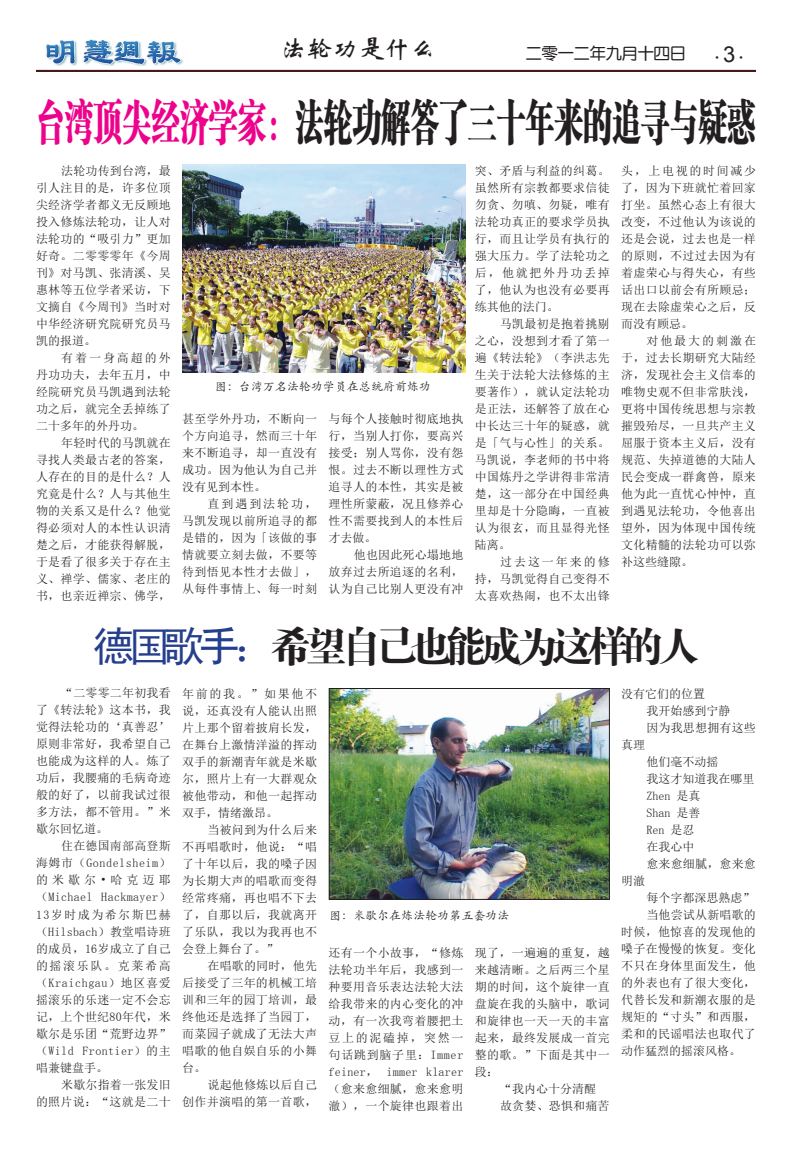
<style>
.page{position:relative;width:792px;height:1152px;background:#fff}
.page>*{position:absolute;margin:0;border:0;box-sizing:border-box;transform-origin:0 0}
.t1{font:48px "FZCSJW GB1 0";color:#231f20;scale:.6 1}
.t2{font:42px "FZDBSJW GB1 0";letter-spacing:-.16em;color:#231f20}
.t3{font:26px "ST Xinwei";color:#231f20}
.t4{font:16px "FZY3 JW GB1 0";color:#231f20}
.t5{font:12px/17px "Sim Sun";letter-spacing:.025em;color:#231f20;text-align:justify}
.t6{font:12px "Sim Sun";color:#231f20}
.t7{font:12px "ST Kaiti";color:#231f20}
.t8{font:12px "Koz Min Pro";color:#231f20}
.s1{color:#ed028c}
.s2{font-family:"Arial";font-size:22px}
.s3{font-family:"Sim Hei";color:#253f8e}
</style>
<div class="page">
<hr style="left:36px;top:70px;width:720px;height:2px;background:#461a1a">
<img style="left:46px;top:40px;width:137px;height:26px">
<img style="left:183px;top:164px;width:282px;height:209px">
<img style="left:331px;top:690px;width:277px;height:208px">
<div style="left:329px;top:688px;width:281px;height:212px;border:1px solid #231f20"></div>
<h3 class="t3" style="left:281px;top:35px;width:157px">法轮功是什么</h3>
<h1 class="t1" style="left:36px;top:94px;width:1201px"><span class="s1">台湾顶尖经济学家：</span>法轮功解答了三十年来的追寻与疑惑</h1>
<h3 class="t4" style="left:526px;top:45px;width:161px">二零一二年九月十四日</h3>
<p class="t8" style="left:711px;top:49px;width:38px">・<span class="s2">3</span>・</p>
<p class="t5" style="left:36px;top:162px;width:136px;text-indent:25px">法轮功传到台湾，最引人注目的是，许多位顶尖经济学者都义无反顾地投入修炼法轮功，让人对法轮功的“吸引力”更加好奇。二零零零年《今周刊》对马凯、张清溪、吴惠林等五位学者采访，下文摘自《今周刊》当时对中华经济研究院研究员马凯的报道。</p>
<p class="t5" style="left:36px;top:349px;width:136px;text-indent:25px">有着一身高超的外丹功功夫，去年五月，中经院研究员马凯遇到法轮功之后，就完全丢掉练了二十多年的外丹功。</p>
<p class="t5" style="left:36px;top:434px;width:136px;text-indent:25px">年轻时代的马凯就在寻找人类最古老的答案，人存在的目的是什么？人究竟是什么？人与其他生物的关系又是什么？他觉得必须对人的本性认识清楚之后，才能获得解脱，于是看了很多关于存在主义、禅学、儒家、老庄的书，也亲近禅宗、佛学，</p>
<p class="t7" style="left:215px;top:378px;width:217px">图：台湾万名法轮功学员在总统府前炼功</p>
<p class="t5" style="left:182px;top:410px;width:136px">甚至学外丹功，不断向一个方向追寻，然而三十年来不断追寻，却一直没有成功。因为他认为自己并没有见到本性。</p>
<p class="t5" style="left:182px;top:495px;width:136px;text-indent:25px">直到遇到法轮功，马凯发现以前所追寻的都是错的，因为「该做的事情就要立刻去做，不要等待到悟见本性才去做」，从每件事情上、每一时刻</p>
<p class="t5" style="left:329px;top:410px;width:136px">与每个人接触时彻底地执行，当别人打你，要高兴接受；别人骂你，没有怨恨。过去不断以理性方式追寻人的本性，其实是被理性所蒙蔽，况且修养心性不需要找到人的本性后才去做。</p>
<p class="t5" style="left:329px;top:546px;width:136px;text-indent:25px">他也因此死心塌地地放弃过去所追逐的名利，认为自己比别人更没有冲</p>
<p class="t5" style="left:475px;top:162px;width:136px">突、矛盾与利益的纠葛。虽然所有宗教都要求信徒勿贪、勿嗔、勿疑，唯有法轮功真正的要求学员执行，而且让学员有执行的强大压力。学了法轮功之后，他就把外丹功丢掉了，他认为也没有必要再练其他的法门。</p>
<p class="t5" style="left:475px;top:315px;width:136px;text-indent:25px">马凯最初是抱着挑剔之心，没想到才看了第一遍《转法轮》（李洪志先生关于法轮大法修炼的主要著作），就认定法轮功是正法，还解答了放在心中长达三十年的疑惑，就是「气与心性」的关系。马凯说，李老师的书中将中国炼丹之学讲得非常清楚，这一部分在中国经典里却是十分隐晦，一直被认为很玄，而且显得光怪陆离。</p>
<p class="t5" style="left:475px;top:553px;width:136px;text-indent:25px">过去这一年来的修持，马凯觉得自己变得不太喜欢热闹，也不太出锋</p>
<p class="t5" style="left:621px;top:162px;width:136px">头，上电视的时间减少了，因为下班就忙着回家打坐。虽然心态上有很大改变，不过他认为该说的还是会说，过去也是一样的原则，不过过去因为有着虚荣心与得失心，有些话出口以前会有所顾忌；现在去除虚荣心之后，反而没有顾忌。</p>
<p class="t5" style="left:621px;top:332px;width:136px;text-indent:25px">对他最大的刺激在于，过去长期研究大陆经济，发现社会主义信奉的唯物史观不但非常肤浅，更将中国传统思想与宗教摧毁殆尽，一旦共产主义屈服于资本主义后，没有规范、失掉道德的大陆人民会变成一群禽兽，原来他为此一直忧心忡忡，直到遇见法轮功，令他喜出望外，因为体现中国传统文化精髓的法轮功可以弥补这些缝隙。</p>
<h2 class="t2" style="left:93px;top:624px;width:608px"><span class="s3">德国歌手：</span>希望自己也能成为这样的人</h2>
<p class="t5" style="left:36px;top:685px;width:136px;text-indent:25px">“二零零二年初我看了《转法轮》这本书，我觉得法轮功的‘真善忍’原则非常好，我希望自己也能成为这样的人。炼了功后，我腰痛的毛病奇迹般的好了，以前我试过很多方法，都不管用。”米歇尔回忆道。</p>
<p class="t5" style="left:36px;top:838px;width:136px;text-indent:25px">住在德国南部高登斯海姆市（Gondelsheim）的米歇尔•哈克迈耶（Michael Hackmayer）13岁时成为希尔斯巴赫（Hilsbach）教堂唱诗班的成员，16岁成立了自己的摇滚乐队。克莱希高（Kraichgau）地区喜爱摇滚乐的乐迷一定不会忘记，上个世纪80年代，米歇尔是乐团“荒野边界”（Wild Frontier）的主唱兼键盘手。</p>
<p class="t5" style="left:36px;top:1076px;width:136px;text-align:right">米歇尔指着一张发旧<br>的照片说：“这就是二十</p>
<p class="t5" style="left:182px;top:685px;width:136px">年前的我。”如果他不说，还真没有人能认出照片上那个留着披肩长发，在舞台上激情洋溢的挥动双手的新潮青年就是米歇尔，照片上有一大群观众被他带动，和他一起挥动双手，情绪激昂。</p>
<p class="t5" style="left:182px;top:821px;width:136px;text-indent:25px">当被问到为什么后来不再唱歌时，他说：“唱了十年以后，我的嗓子因为长期大声的唱歌而变得经常疼痛，再也唱不下去了，自那以后，我就离开了乐队，我以为我再也不会登上舞台了。”</p>
<p class="t5" style="left:182px;top:957px;width:136px;text-indent:25px">在唱歌的同时，他先后接受了三年的机械工培训和三年的园丁培训，最终他还是选择了当园丁，而菜园子就成了无法大声唱歌的他自娱自乐的小舞台。</p>
<p class="t5" style="left:182px;top:1076px;width:136px;text-align:right">说起他修炼以后自己<br>创作并演唱的第一首歌，</p>
<p class="t7" style="left:329px;top:907px;width:181px">图：米歇尔在炼法轮功第五套功法</p>
<p class="t5" style="left:329px;top:944px;width:136px">还有一个小故事，“修炼法轮功半年后，我感到一种要用音乐表达法轮大法给我带来的内心变化的冲动，有一次我弯着腰把土豆上的泥磕掉，突然一句话跳到脑子里：Immer feiner， immer klarer（愈来愈细腻，愈来愈明澈），一个旋律也跟着出</p>
<p class="t5" style="left:475px;top:944px;width:136px">现了，一遍遍的重复，越来越清晰。之后两三个星期的时间，这个旋律一直盘旋在我的头脑中，歌词和旋律也一天一天的丰富起来，最终发展成一首完整的歌。”下面是其中一段：</p>
<p class="t5" style="left:500px;top:1080px;width:111px">“我内心十分清醒故贪婪、恐惧和痛苦</p>
<p class="t6" style="left:621px;top:687px;width:85px">没有它们的位置</p>
<p class="t6" style="left:646px;top:704px;width:85px">我开始感到宁静</p>
<p class="t5" style="left:646px;top:719px;width:111px">因为我思想拥有这些</p>
<p class="t5" style="left:621px;top:736px;width:25px">真理</p>
<p class="t5" style="left:646px;top:753px;width:73px">他们毫不动摇</p>
<p class="t6" style="left:646px;top:772px;width:109px">我这才知道我在哪里</p>
<p class="t5" style="left:646px;top:787px;width:55px">Zhen 是真</p>
<p class="t5" style="left:646px;top:804px;width:55px">Shan 是善</p>
<p class="t5" style="left:646px;top:821px;width:49px">Ren 是忍</p>
<p class="t5" style="left:646px;top:838px;width:49px">在我心中</p>
<p class="t5" style="left:646px;top:855px;width:111px">愈来愈细腻，愈来愈</p>
<p class="t5" style="left:621px;top:872px;width:25px">明澈</p>
<p class="t6" style="left:646px;top:891px;width:109px">每个字都深思熟虑”</p>
<p class="t5" style="left:646px;top:906px;width:111px">当他尝试从新唱歌的</p>
<p class="t5" style="left:621px;top:923px;width:136px">时候，他惊喜的发现他的</p>
<p class="t5" style="left:621px;top:940px;width:136px">嗓子在慢慢的恢复。变化</p>
<p class="t5" style="left:621px;top:957px;width:136px">不只在身体里面发生，他</p>
<p class="t5" style="left:621px;top:974px;width:136px">的外表也有了很大变化，</p>
<p class="t5" style="left:621px;top:991px;width:136px">代替长发和新潮衣服的是</p>
<p class="t5" style="left:621px;top:1008px;width:136px">规矩的“寸头”和西服，</p>
<p class="t5" style="left:621px;top:1025px;width:136px">柔和的民谣唱法也取代了</p>
<p class="t6" style="left:621px;top:1044px;width:121px">动作猛烈的摇滚风格。</p>
</div>
